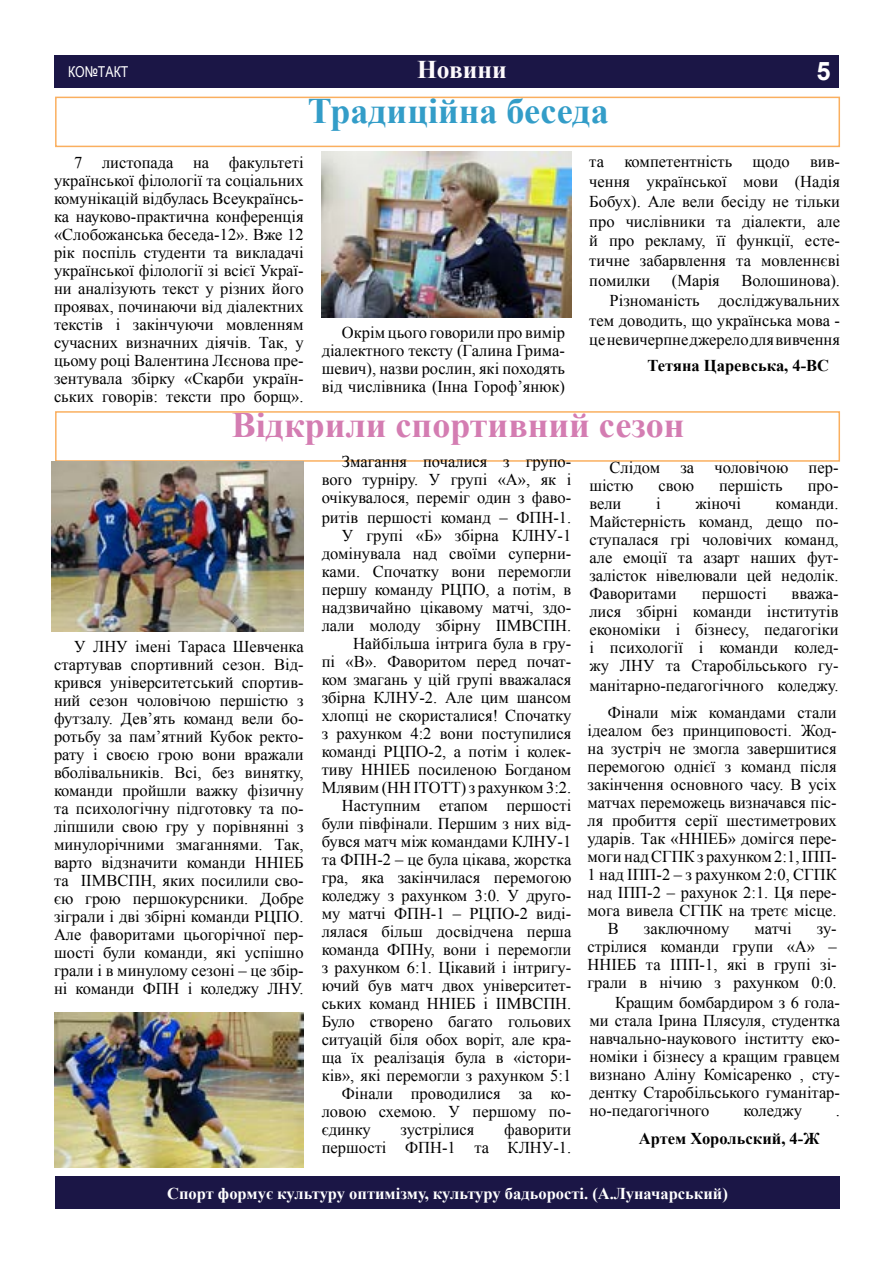
<style>
.page{position:relative;width:893px;height:1263px;background:#fff}
.page>*{position:absolute;margin:0;border:0;box-sizing:border-box;transform-origin:0 0}
.t1{font:700 36px "Times New Roman";color:#d47db2}
.t2{font:700 36px "Times New Roman";color:#339dc8}
.t3{font:700 25.5px "Times New Roman";color:#fefafc}
.t4{font:700 25.5px "Arial";color:#fff}
.t5{font:16.5px/18px "Times New Roman";color:#000;text-align:justify}
.t6{font:700 16.5px "Times New Roman";color:#fff}
.t7{font:700 16.5px "Times New Roman";color:#000}
.t8{font:15px "Arial Narrow";color:#fff}
</style>
<div class="page">
<div style="left:55px;top:1177px;width:785px;height:32px;background:#1b1646"></div>
<img style="left:322px;top:151px;width:249px;height:167px">
<div style="left:54px;top:55px;width:785px;height:32px;background:#1b1646"></div>
<div style="left:55px;top:97px;width:785px;height:50px;border:2px solid #faaf5f"></div>
<div style="left:55px;top:411px;width:785px;height:51px;border:2px solid #faaf5f"></div>
<img style="left:51px;top:462px;width:253px;height:169px">
<img style="left:54px;top:1012px;width:250px;height:155px">
<p class="t8" style="left:68px;top:60px;width:62px">КО№ТАКТ</p>
<h2 class="t3" style="left:417px;top:52px;width:91px">Новини</h2>
<h2 class="t4" style="left:817px;top:54px;width:16px">5</h2>
<h1 class="t2" style="left:308px;top:86px;width:302px">Традиційна беседа</h1>
<p class="t5" style="left:54px;top:153px;width:251px;text-indent:20px">7 листопада на факультеті української філології та соціальних комунікацій відбулась Всеукраїнсь&shy;ка науково-практична конференція «Слобожанська беседа-12». Вже 12 рік поспіль студенти та викладачі української філології зі всієї Украї&shy;ни аналізують текст у різних його проявах, починаючи від діалектних текстів і закінчуючи мовленням сучасних визначних діячів. Так, у цьому році Валентина Лєснова пре&shy;зентувала збірку «Скарби україн&shy;ських говорів: тексти про борщ».</p>
<p class="t5" style="left:322px;top:323px;width:245px;text-indent:20px">Окрім цього говорили про вимір діалектного тексту (Галина Грима&shy;шевич), назви рослин, які походять від числівника (Інна Гороф’янюк)</p>
<p class="t5" style="left:589px;top:151px;width:252px;line-height:19.8px">та компетентність щодо вив&shy;чення української мови (Надія Бобух). Але вели бесіду не тільки про числівники та діалекти, але й про рекламу, її функції, есте&shy;тичне забарвлення та мовленнєві помилки</p>
<p class="t5" style="left:589px;top:270px;width:252px;line-height:19.8px;text-align:right">Волошинова).<br>Різноманість досліджувальних тем доводить, що українська мова - це невичерпне джерело для вивчення</p>
<p class="t7" style="left:648px;top:354px;width:183px">Тетяна Царевська, 4-ВС</p>
<p class="t5" style="left:672px;top:271px;width:49px">(Марія</p>
<h1 class="t1" style="left:232px;top:400px;width:454px">Відкрили спортивний сезон</h1>
<p class="t5" style="left:54px;top:637px;width:251px;text-indent:20px">У ЛНУ імені Тараса Шевченка стартував спортивний сезон. Від&shy;крився університетський спортив&shy;ний сезон чоловічою першістю з футзалу. Дев’ять команд вели бо&shy;ротьбу за пам’ятний Кубок ректо&shy;рату і своєю грою вони вражали вболівальників. Всі, без винятку, команди пройшли важку фізичну та психологічну підготовку та по&shy;ліпшили свою гру у порівнянні з минулорічними змаганнями. Так, варто відзначити команди ННІЕБ та ІІМВСПН, яких посилили сво&shy;єю грою першокурсники. Добре зіграли і дві збірні команди РЦПО.<br>Але фаворитами цьогорічної пер&shy;шості були команди, які успішно грали і в минулому сезоні ‒ це збір&shy;ні команди ФПН і коледжу ЛНУ.</p>
<p class="t5" style="left:322px;top:452px;width:251px;text-indent:20px">Змагання почалися з групо&shy;вого турніру. У групі «А», як і очікувалося, переміг один з фаво-</p>
<p class="t5" style="left:322px;top:508px;width:251px">ритів першості команд ‒ ФПН-1.</p>
<p class="t5" style="left:342px;top:526px;width:231px">У групі «Б» збірна КЛНУ-1</p>
<p class="t5" style="left:322px;top:544px;width:251px">домінувала над своїми суперни-</p>
<p class="t5" style="left:322px;top:562px;width:251px">ками. Спочатку вони перемогли</p>
<p class="t5" style="left:322px;top:580px;width:251px">першу команду РЦПО, а потім, в</p>
<p class="t5" style="left:322px;top:598px;width:251px">надзвичайно цікавому матчі, здо-</p>
<p class="t5" style="left:322px;top:616px;width:251px">лали молоду збірну ІІМВСПН.</p>
<p class="t5" style="left:353px;top:634px;width:220px">Найбільша інтрига була в гру-</p>
<p class="t5" style="left:322px;top:652px;width:251px">пі «В». Фаворитом перед почат-</p>
<p class="t5" style="left:322px;top:670px;width:251px">ком змагань у цій групі вважалася</p>
<p class="t5" style="left:322px;top:688px;width:251px">збірна КЛНУ-2. Але цим шансом</p>
<p class="t5" style="left:322px;top:706px;width:251px">хлопці не скористалися! Спочатку</p>
<p class="t5" style="left:322px;top:724px;width:251px">з рахунком 4:2 вони поступилися</p>
<p class="t5" style="left:322px;top:742px;width:251px">команді РЦПО-2, а потім і колек-</p>
<p class="t5" style="left:322px;top:760px;width:251px">тиву ННІЕБ посиленою Богданом</p>
<p class="t5" style="left:322px;top:778px;width:251px">Млявим (НН ІТОТТ) з рахунком 3:2.</p>
<p class="t5" style="left:342px;top:796px;width:231px">Наступним етапом першості</p>
<p class="t5" style="left:322px;top:814px;width:251px">були півфінали. Першим з них від-</p>
<p class="t5" style="left:322px;top:832px;width:251px">бувся матч між командами КЛНУ-1</p>
<p class="t5" style="left:322px;top:850px;width:251px">та ФПН-2 ‒ це була цікава, жорстка</p>
<p class="t5" style="left:322px;top:868px;width:251px">гра, яка закінчилася перемогою</p>
<p class="t5" style="left:322px;top:886px;width:251px">коледжу з рахунком 3:0. У друго-</p>
<p class="t5" style="left:322px;top:904px;width:251px">му матчі ФПН-1 ‒ РЦПО-2 виді-</p>
<p class="t5" style="left:322px;top:922px;width:251px">лялася більш досвідчена перша</p>
<p class="t5" style="left:322px;top:940px;width:251px">команда ФПНу, вони і перемогли</p>
<p class="t5" style="left:322px;top:958px;width:251px">з рахунком 6:1. Цікавий і інтригу-</p>
<p class="t5" style="left:322px;top:976px;width:251px">ючий був матч двох університет-</p>
<p class="t5" style="left:322px;top:994px;width:251px">ських команд ННІЕБ і ІІМВСПН.</p>
<p class="t5" style="left:322px;top:1012px;width:251px">Було створено багато гольових</p>
<p class="t5" style="left:322px;top:1030px;width:251px">ситуацій біля обох воріт, але кра-</p>
<p class="t5" style="left:322px;top:1048px;width:251px">ща їх реалізація була в «істори-</p>
<p class="t5" style="left:322px;top:1066px;width:251px">ків», які перемогли з рахунком 5:1</p>
<p class="t5" style="left:342px;top:1084px;width:231px">Фінали проводилися за ко-</p>
<p class="t5" style="left:322px;top:1102px;width:251px">ловою схемою. У першому по-</p>
<p class="t5" style="left:322px;top:1120px;width:51px">єдинку</p>
<p class="t5" style="left:401px;top:1120px;width:75px">зустрілися</p>
<p class="t5" style="left:322px;top:1120px;width:251px;text-align:right">фаворити<br>першості ФПН-1 та КЛНУ-1.</p>
<p class="t5" style="left:589px;top:458px;width:251px;text-indent:20px">Слідом за чоловічою пер&shy;шістю</p>
<p class="t5" style="left:658px;top:476px;width:37px">свою</p>
<p class="t5" style="left:719px;top:476px;width:65px">першість</p>
<p class="t5" style="left:808px;top:476px;width:32px">про-</p>
<p class="t5" style="left:589px;top:494px;width:34px">вели</p>
<p class="t5" style="left:656px;top:494px;width:6px">і</p>
<p class="t5" style="left:695px;top:494px;width:47px">жіночі</p>
<p class="t5" style="left:589px;top:494px;width:251px;text-indent:186px">команди.<br>Майстерність команд, дещо по&shy;ступалася грі чоловічих команд, але емоції та азарт наших фут&shy;залісток нівелювали цей недолік.<br>Фаворитами</p>
<p class="t5" style="left:702px;top:584px;width:66px">першості</p>
<p class="t5" style="left:589px;top:584px;width:251px;text-indent:202px">вважа&shy;лися збірні команди інститутів економіки і бізнесу, педагогіки і психології і команди колед&shy;жу ЛНУ та Старобільського гу-</p>
<p class="t5" style="left:589px;top:676px;width:251px">манітарно-педагогічного коледжу.</p>
<p class="t5" style="left:608px;top:703px;width:230px">Фінали між командами стали</p>
<p class="t5" style="left:587px;top:721px;width:251px">ідеалом без принциповості. Жод-</p>
<p class="t5" style="left:587px;top:739px;width:251px">на зустріч не змогла завершитися</p>
<p class="t5" style="left:587px;top:757px;width:251px">перемогою однієї з команд після</p>
<p class="t5" style="left:587px;top:775px;width:251px">закінчення основного часу. В усіх</p>
<p class="t5" style="left:587px;top:793px;width:251px">матчах переможець визначався піс-</p>
<p class="t5" style="left:587px;top:811px;width:251px">ля пробиття серії шестиметрових</p>
<p class="t5" style="left:587px;top:829px;width:251px">ударів. Так «ННІЕБ» домігся пере-</p>
<p class="t5" style="left:587px;top:847px;width:251px">моги над СГПК з рахунком 2:1, ІПП-</p>
<p class="t5" style="left:587px;top:865px;width:251px">1 над ІПП-2 – з рахунком 2:0, СГПК</p>
<p class="t5" style="left:587px;top:883px;width:251px">над ІПП-2 – рахунок 2:1. Ця пере-</p>
<p class="t5" style="left:587px;top:901px;width:251px">мога вивела СГПК на третє місце.</p>
<p class="t5" style="left:608px;top:919px;width:13px">В</p>
<p class="t5" style="left:644px;top:919px;width:87px">заключному</p>
<p class="t5" style="left:754px;top:919px;width:39px">матчі</p>
<p class="t5" style="left:587px;top:919px;width:251px;text-indent:229px">зу&shy;стрілися команди групи «А» – ННІЕБ та ІПП-1, які в групі зі&shy;грали в нічию з рахунком 0:0.</p>
<p class="t5" style="left:589px;top:993px;width:252px;text-indent:26px">Кращим бомбардиром з 6 гола&shy;ми стала Ірина Плясуля, студентка навчально-наукового інститту еко&shy;номіки і бізнесу а кращим гравцем визнано Аліну Комісаренко , сту&shy;дентку Старобільського гуманітар&shy;но-педагогічного</p>
<p class="t5" style="left:743px;top:1101px;width:60px">коледжу</p>
<p class="t5" style="left:836px;top:1101px;width:6px">.</p>
<p class="t7" style="left:639px;top:1126px;width:182px">Артем Хорольский, 4-Ж</p>
<p class="t6" style="left:167px;top:1181px;width:562px">Спорт формує культуру оптимізму, культуру бадьорості. (А.Луначарський)</p>
</div>
